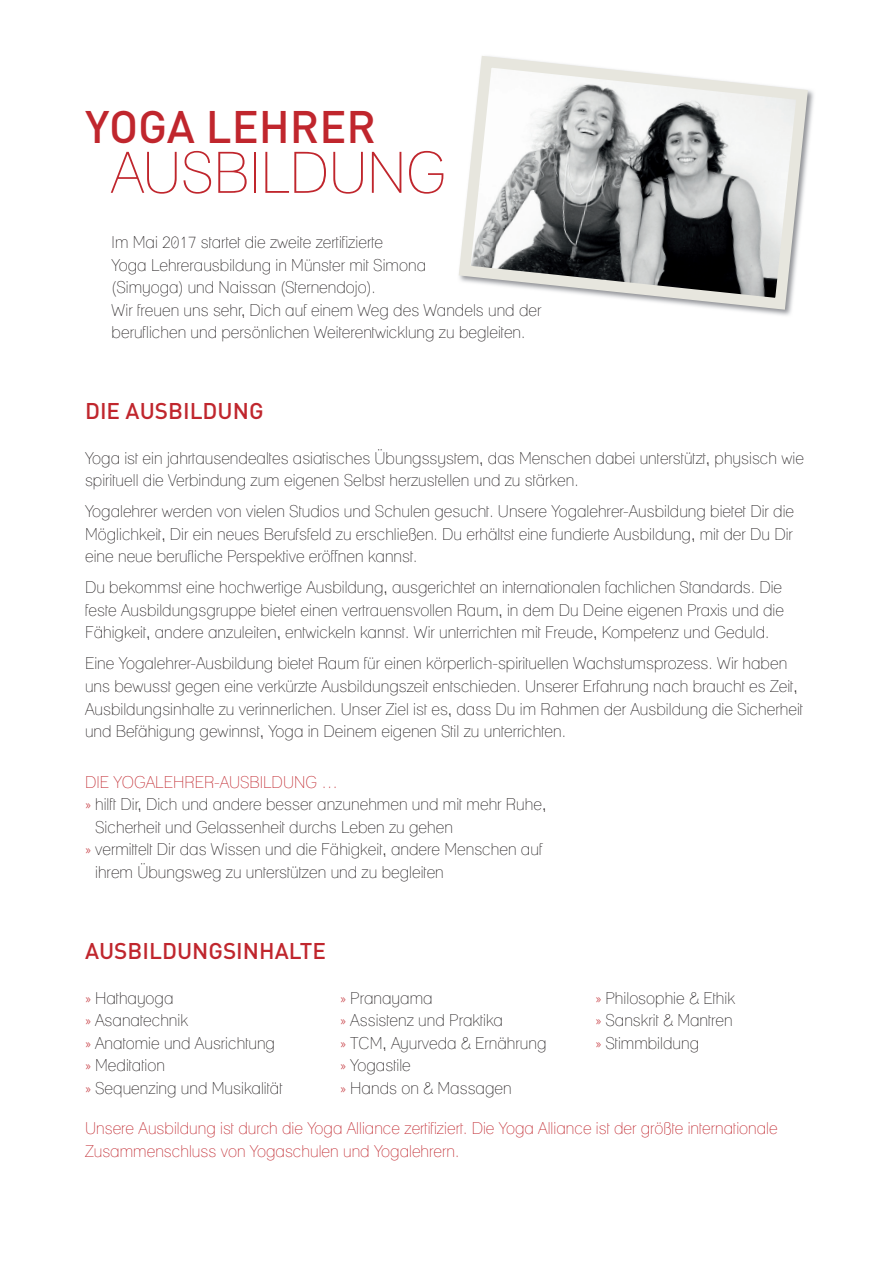
<style>
.page{position:relative;width:893px;height:1263px;background:#fff}
.page>*{position:absolute;margin:0;border:0;box-sizing:border-box;transform-origin:0 0}
.t1{font:condensed 57px "Lane";color:#c0262d}
.t2{font:500 45px "DIN";color:#c0262d}
.t3{font:500 22.5px "DIN";color:#c0262d}
.t4{font:condensed 16.5px/22.5px "Lane";color:#231f20}
.t5{font:condensed 16.5px/22.5px "Lane";color:#c0262d}
.s1{color:#c0262d}
</style>
<div class="page">
<svg style="left:458px;top:56px;width:356px;height:260px"></svg>
<h2 class="t2" style="left:85px;top:98px;width:292px">YOGA LEHRER</h2>
<h1 class="t1" style="left:111px;top:138px;width:337px">Ausbildung</h1>
<p class="t4" style="left:112px;top:231px;width:431px">im Mai 2017 startet die zweite zertifizierte<br>Yoga lehrerausbildung in Münster mit simona<br>(simyoga) und naissan (sternendojo).<br>Wir freuen uns sehr, dich auf einem Weg des Wandels und der beruflichen und persönlichen Weiterentwicklung zu begleiten.</p>
<h3 class="t3" style="left:85px;top:396px;width:180px">DIE AUSBILDUNG</h3>
<p class="t4" style="left:85px;top:447px;width:720px">Yoga ist ein jahrtausendealtes asiatisches Übungssystem, das Menschen dabei unterstützt, physisch wie spirituell die Verbindung zum eigenen selbst herzustellen und zu stärken.</p>
<p class="t4" style="left:85px;top:500px;width:711px;text-align:justify">Yogalehrer werden von vielen studios und schulen gesucht. unsere Yogalehrer-Ausbildung bietet dir die Möglichkeit, dir ein neues berufsfeld zu erschließen. du erhältst eine fundierte Ausbildung, mit der du dir eine neue berufliche perspektive eröffnen kannst.</p>
<p class="t4" style="left:85px;top:576px;width:700px;text-align:justify">du bekommst eine hochwertige Ausbildung, ausgerichtet an internationalen fachlichen standards. die feste Ausbildungsgruppe bietet einen vertrauensvollen raum, in dem du deine eigenen praxis und die fähigkeit, andere anzuleiten, entwickeln kannst. Wir unterrichten mit freude, Kompetenz und geduld.</p>
<p class="t4" style="left:85px;top:652px;width:719px">eine Yogalehrer-Ausbildung bietet raum für einen körperlich-spirituellen Wachstumsprozess. Wir haben uns bewusst gegen eine verkürzte Ausbildungszeit entschieden. unserer erfahrung nach braucht es zeit, Ausbildungsinhalte zu verinnerlichen. unser ziel ist es, dass du im rahmen der Ausbildung die sicherheit und befähigung gewinnst, Yoga in deinem eigenen stil zu unterrichten.</p>
<p class="t5" style="left:85px;top:770px;width:254px">die YogAlehrer-Ausbildung …</p>
<p class="t4" style="left:85px;top:793px;width:463px"><span class="s1">»</span> hilft dir, dich und andere besser anzunehmen und mit mehr ruhe,</p>
<p class="t4" style="left:95px;top:815px;width:359px">sicherheit und gelassenheit durchs leben zu gehen</p>
<p class="t4" style="left:85px;top:838px;width:459px"><span class="s1">»</span> vermittelt dir das Wissen und die fähigkeit, andere Menschen auf</p>
<p class="t4" style="left:95px;top:860px;width:350px">ihrem Übungsweg zu unterstützen und zu begleiten</p>
<h3 class="t3" style="left:85px;top:936px;width:243px">AUSBILDUNGSINHALTE</h3>
<p class="t4" style="left:85px;top:986px;width:199px"><span class="s1">»</span> hathayoga<br><span class="s1">»</span> Asanatechnik<br><span class="s1">»</span> Anatomie und Ausrichtung <span class="s1">»</span> Meditation<br><span class="s1">»</span> sequenzing und Musikalität</p>
<p class="t4" style="left:340px;top:986px;width:208px"><span class="s1">»</span> pranayama<br><span class="s1">»</span> Assistenz und praktika<br><span class="s1">»</span> TcM, Ayurveda &amp; ernährung <span class="s1">»</span> Yogastile<br><span class="s1">»</span> hands on &amp; Massagen</p>
<p class="t4" style="left:595px;top:986px;width:141px"><span class="s1">»</span> philosophie &amp; ethik <span class="s1">»</span> sanskrit &amp; Mantren <span class="s1">»</span> stimmbildung</p>
<p class="t5" style="left:85px;top:1117px;width:694px">unsere Ausbildung ist durch die Yoga Alliance zertifiziert. die Yoga Alliance ist der größte internationale zusammenschluss von Yogaschulen und Yogalehrern.</p>
</div>
